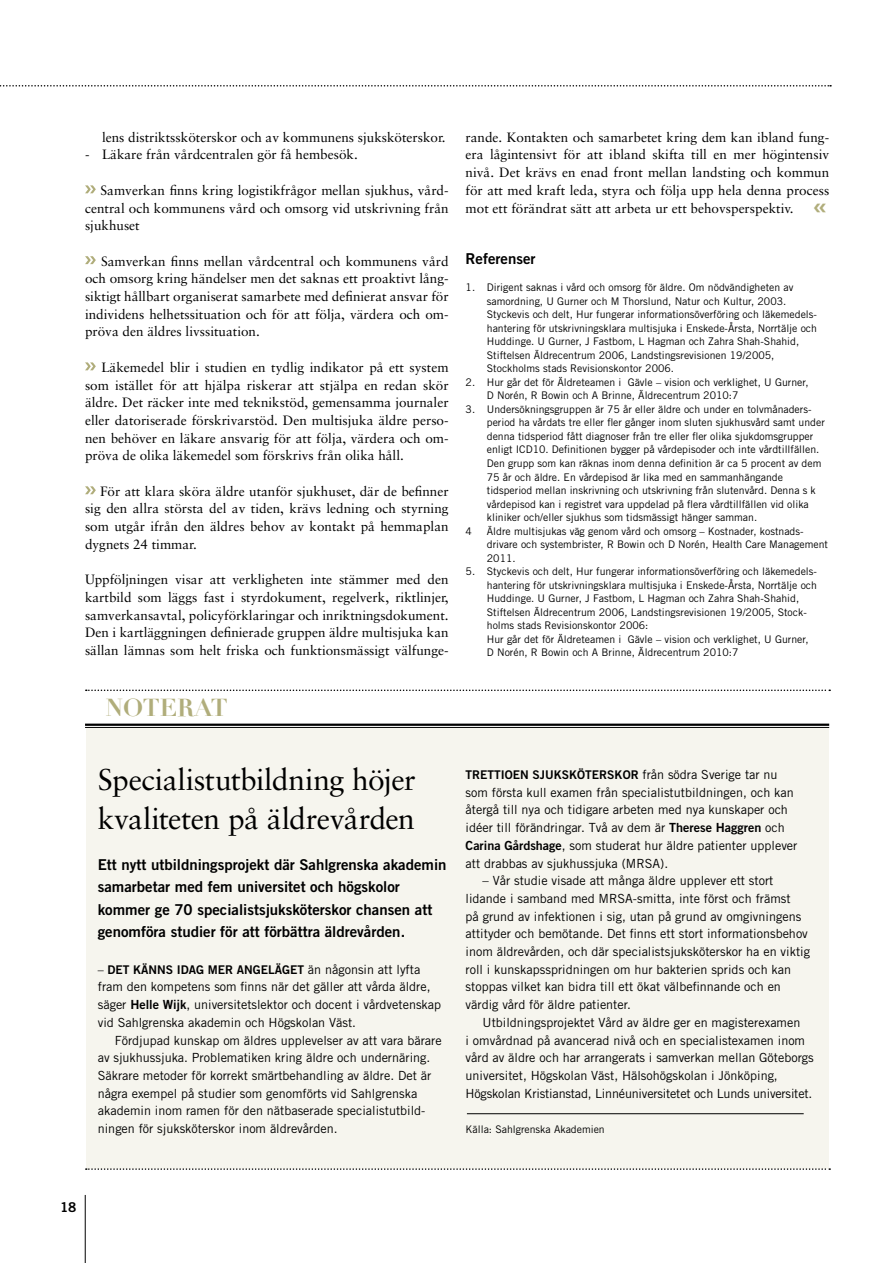
<style>
.page{position:relative;width:893px;height:1263px;background:#fff}
.page>*{position:absolute;margin:0;border:0;box-sizing:border-box;transform-origin:0 0}
.t1{font:30px/39px "Sabon";letter-spacing:-.015em;color:#000}
.t2{font:700 24px "Didot";letter-spacing:-.005em;color:#b0ad7b}
.t3{font:15px/22.5px "Trade Gothic Bold Two";color:#000}
.t4{font:13.5px/17.7px "Sabon";color:#000;text-align:justify}
.t5{font:13.5px "Trade Gothic Bold Two";color:#000}
.t6{font:12.6px/17.7px "Trade Gothic";color:#000}
.t7{font:12px "Trade Gothic Bold Two";color:#000}
.t8{font:10.5px/13.5px "Trade Gothic";color:#000}
.s1{font-family:"Trade Gothic Bold Two";font-size:27px;color:#b0ad7b}
.s2{font-family:"Trade Gothic"}
.s3{font-family:"Trade Gothic";font-size:12.6px}
.s4{font-family:"Trade Gothic Bold Two"}
.s5{font-family:"Trade Gothic Bold Two";font-size:12px}
</style>
<div class="page">
<hr style="left:85px;top:1195px;width:1px;height:68px;background:#000">
<div style="left:86px;top:728px;width:742px;height:441px;background:#f6f5ee"></div>
<svg style="left:85px;top:185px;width:11px;height:8px"></svg>
<svg style="left:85px;top:256px;width:11px;height:8px"></svg>
<svg style="left:85px;top:362px;width:11px;height:8px"></svg>
<svg style="left:85px;top:486px;width:11px;height:8px"></svg>
<hr style="left:85px;top:724px;width:744px;height:2px;background:#000">
<hr style="left:85px;top:727px;width:744px;height:1px;background:#000">
<svg style="left:86px;top:689px;width:744px;height:2px"></svg>
<svg style="left:86px;top:1168px;width:744px;height:2px"></svg>
<hr style="left:467px;top:1113px;width:337px;height:1px;background:#000">
<hr style="left:892px;top:0;width:1px;height:1263px;background:#ffeec8">
<hr style="left:892px;top:1190px;width:1px;height:73px;background:#0085c0">
<svg style="left:0;top:85px;width:831px;height:2px"></svg>
<p class="t4" style="left:102px;top:128px;width:345px">lens distriktssköterskor och av kommunens sjuksköterskor.</p>
<p class="t4" style="left:85px;top:146px;width:274px">- Läkare från vårdcentralen gör få hembesök.</p>
<p class="t4" style="left:85px;top:181px;width:365px;text-indent:16px">Samverkan finns kring logistikfrågor mellan sjukhus, vård&shy;central och kommunens vård och omsorg vid utskrivning från sjukhuset</p>
<p class="t4" style="left:85px;top:252px;width:365px;text-indent:16px">Samverkan finns mellan vårdcentral och kommunens vård och omsorg kring händelser men det saknas ett proaktivt lång&shy;siktigt hållbart organiserat samarbete med definierat ansvar för individens helhetssituation och för att följa, värdera och om&shy;pröva den äldres livssituation.</p>
<p class="t4" style="left:85px;top:358px;width:365px;text-indent:16px">Läkemedel blir i studien en tydlig indikator på ett system som istället för att hjälpa riskerar att stjälpa en redan skör äldre. Det räcker inte med teknikstöd, gemensamma journaler eller datoriserade förskrivarstöd. Den multisjuka äldre perso&shy;nen behöver en läkare ansvarig för att följa, värdera och om&shy;pröva de olika läkemedel som förskrivs från olika håll.</p>
<p class="t4" style="left:85px;top:482px;width:365px;text-indent:15px">För att klara sköra äldre utanför sjukhuset, där de befinner sig den allra största del av tiden, krävs ledning och styrning som utgår ifrån den äldres behov av kontakt på hemmaplan dygnets 24 timmar.</p>
<p class="t4" style="left:85px;top:571px;width:365px">Uppföljningen visar att verkligheten inte stämmer med den kartbild som läggs fast i styrdokument, regelverk, riktlinjer, samverkansavtal, policyförklaringar och inriktningsdokument.<br>Den i kartläggningen definierade gruppen äldre multisjuka kan sällan lämnas som helt friska och funktionsmässigt välfunge-</p>
<h2 class="t2" style="left:105px;top:693px;width:124px">notERAT</h2>
<p class="t4" style="left:466px;top:128px;width:365px">rande. Kontakten och samarbetet kring dem kan ibland fung&shy;era lågintensivt för att ibland skifta till en mer högintensiv nivå. Det krävs en enad front mellan landsting och kommun för att med kraft leda, styra och följa upp hela denna process mot ett förändrat sätt att arbeta ur ett behovsperspektiv. <span class="s1">«</span></p>
<h3 class="t3" style="left:466px;top:248px;width:71px">Referenser</h3>
<p class="t8" style="left:487px;top:281px;width:332px;text-indent:-21px">1. D irigent saknas i vård och omsorg för äldre. Om nödvändigheten av samordning, U Gurner och M Thorslund, Natur och Kultur, 2003.<br>Styckevis och delt, Hur fungerar informationsöverföring och läkemedels&shy;hantering för utskrivningsklara multisjuka i Enskede-Årsta, Norrtälje och H uddinge. U Gurner, J Fastbom, L Hagman och Zahra Shah-Shahid, Stiftelsen Äldrecentrum 2006, Landstingsrevisionen 19/2005, Stockholms stads Revisionskontor 2006.</p>
<p class="t8" style="left:487px;top:375px;width:323px;text-indent:-21px">2. H ur går det för Äldreteamen i Gävle – vision och verklighet, U Gurner,<br>D Norén, R Bowin och A Brinne, Äldrecentrum 2010:7</p>
<p class="t8" style="left:466px;top:402px;width:347px">3. U ndersökningsgruppen är 75 år eller äldre och under en tolvmånaders-</p>
<p class="t8" style="left:487px;top:416px;width:339px">period ha vårdats tre eller fler gånger inom sluten sjukhusvård samt under</p>
<p class="t8" style="left:487px;top:429px;width:328px">denna tidsperiod fått diagnoser från tre eller fler olika sjukdomsgrupper</p>
<p class="t8" style="left:487px;top:443px;width:334px">enligt ICD 10. Definitionen bygger på vårdepisoder och inte vårdtillfällen.</p>
<p class="t8" style="left:487px;top:456px;width:336px">Den grupp som kan räknas inom denna definition är ca 5 procent av dem</p>
<p class="t8" style="left:487px;top:470px;width:298px">75 år och äldre. En vårdepisod är lika med en sammanhängande</p>
<p class="t8" style="left:487px;top:483px;width:330px">tidsperiod mellan inskrivning och utskrivning från slutenvård. Denna s k</p>
<p class="t8" style="left:487px;top:497px;width:323px">vårdepisod kan i registret vara uppdelad på flera vårdtillfällen vid olika</p>
<p class="t8" style="left:487px;top:510px;width:272px">kliniker och/eller sjukhus som tidsmässigt hänger samman.</p>
<p class="t8" style="left:466px;top:524px;width:339px">4 Äldre multisjukas väg genom vård och omsorg – Kostnader, kostnads-</p>
<p class="t8" style="left:487px;top:537px;width:343px">drivare och systembrister, R Bowin och D Norén, H ealth Care M anagement</p>
<p class="t8" style="left:487px;top:551px;width:30px">2011.</p>
<p class="t8" style="left:487px;top:564px;width:332px;text-indent:-21px">5. Styckevis och delt, H ur fungerar informationsöverföring och läkemedels&shy;hantering för utskrivningsklara multisjuka i Enskede-Årsta, Norrtälje och H uddinge. U Gurner, J Fastbom, L Hagman och Zahra Shah-Shahid, Stiftelsen Äldrecentrum 2006, Landstingsrevisionen 19/2005, Stock&shy;holms stads Revisionskontor 2006:<br>H ur går det för Äldreteamen i Gävle – vision och verklighet, U Gurner,<br>D Norén, R Bowin och A Brinne, Äldrecentrum 2010:7</p>
<h1 class="t1" style="left:98px;top:760px;width:319px">Specialistutbildning höjer kvaliteten på äldrevården</h1>
<h3 class="t3" style="left:98px;top:853px;width:350px">Ett nytt utbildningsprojekt där Sahlgrenska akademin samarbetar med fem universitet och högskolor kommer ge 70 specialistsjuksköterskor chansen att genomföra studier för att förbättra äldrevården.</h3>
<p class="t7" style="left:98px;top:962px;width:324px"><span class="s2">–</span> Det känns i dag mer ang eläg et <span class="s3">än någonsin att lyfta</span></p>
<p class="t6" style="left:98px;top:978px;width:345px">fram den kompetens som finns när det gäller att vårda äldre, säger <span class="s4">Helle Wijk</span>, universitetslektor och docent i vårdvetenskap vid Sahlgrenska akademin och Högskolan Väst.</p>
<p class="t6" style="left:98px;top:1031px;width:345px;text-indent:17px">Fördjupad kunskap om äldres upplevelser av att vara bärare av sjukhussjuka. Problematiken kring äldre och undernäring.<br>Säkrare metoder för korrekt smärtbehandling av äldre. Det är några exempel på studier som genomförts vid Sahlgrenska akademin inom ramen för den nätbaserade specialistutbild&shy;ningen för sjuksköterskor inom äldrevården.</p>
<p class="t6" style="left:466px;top:765px;width:333px;text-indent:112px"><span class="s5">öterskor</span> från södra Sverige tar nu som första kull examen från specialistutbildningen, och kan återgå till nya och tidigare arbeten med nya kunskaper och idéer till förändringar. Två av dem är <span class="s4">Therese Haggren</span> och <span class="s4">Carina Gårdshage</span>, som studerat hur äldre patienter upplever att drabbas av sjukhussjuka (MRSA).</p>
<p class="t6" style="left:466px;top:872px;width:346px;text-indent:17px">– Vår studie visade att många äldre upplever ett stort lidande i samband med MRSA-smitta, inte först och främst<br>på grund av infektionen i sig, utan på grund av omgivningens attityder och bemötande. Det finns ett stort informationsbehov inom äldrevården, och där specialistsjuksköterskor ha en viktig roll i kunskapsspridningen om hur bakterien sprids och kan stoppas vilket kan bidra till ett ökat välbefinnande och en värdig vård för äldre patienter.</p>
<p class="t6" style="left:466px;top:1013px;width:350px;text-indent:17px">Utbildningsprojektet Vård av äldre ger en magisterexamen<br>i omvårdnad på avancerad nivå och en specialistexamen inom vård av äldre och har arrangerats i samverkan mellan Göteborgs universitet, Högskolan Väst, Hälsohögskolan i Jönköping, Högskolan Kristianstad, Linnéuniversitetet och Lunds universitet.</p>
<p class="t8" style="left:466px;top:1122px;width:141px">Källa: Sahlgrenska Akademien</p>
<p class="t7" style="left:466px;top:767px;width:97px">Trettioen sjuksk</p>
<p class="t5" style="left:60px;top:1199px;width:18px">18</p>
</div>
